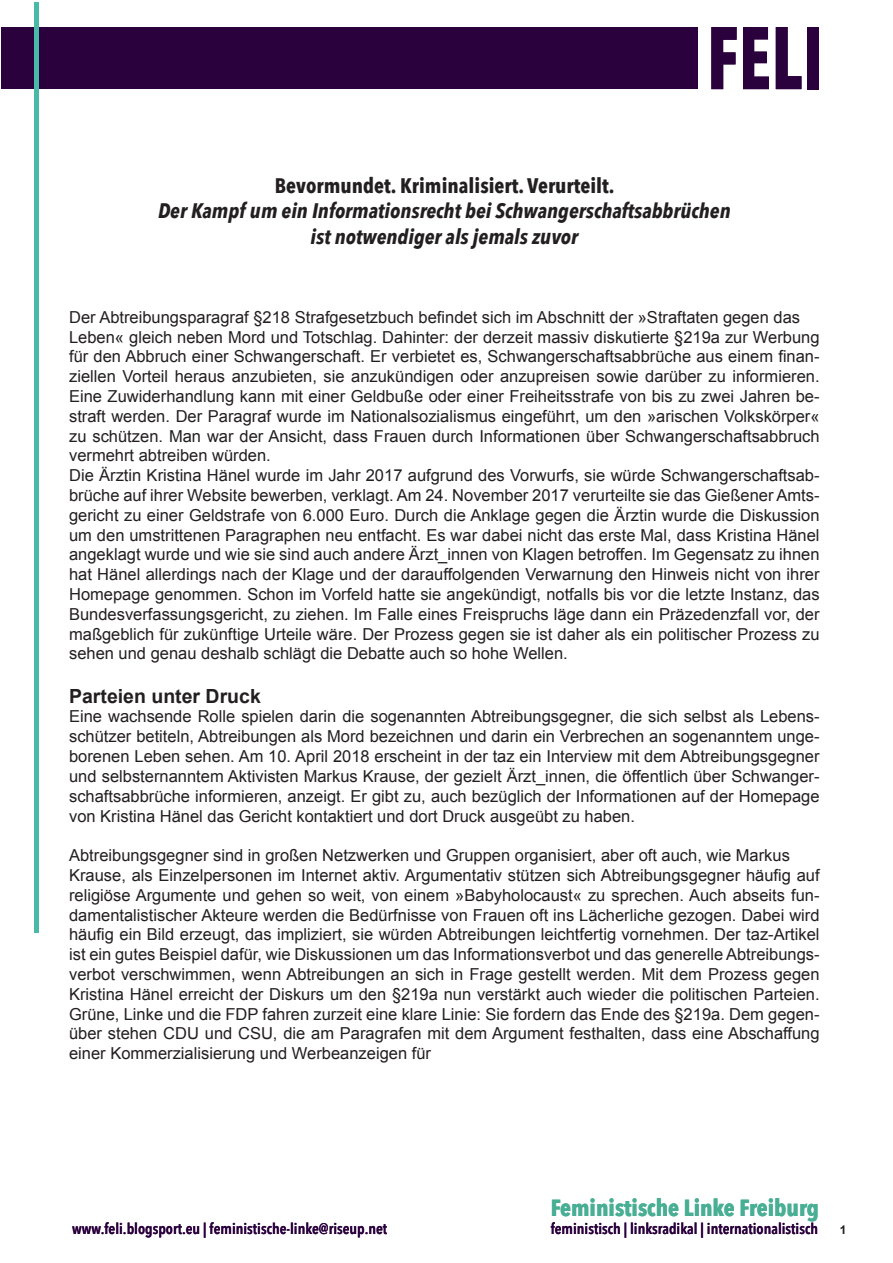
<style>
.page{position:relative;width:893px;height:1263px;background:#fff}
.page>*{position:absolute;margin:0;border:0;box-sizing:border-box;transform-origin:0 0}
.t1{font:700 87.75px "Avenir Next Condensed";color:#2a003d;scale:.83 1}
.t2{font:700 23.25px "Avenir Next Condensed";color:#48af95}
.t3{font:italic 700 21px "Avenir Next Condensed";color:#231f20}
.t4{font:700 21px "Avenir Next Condensed";color:#231f20}
.t5{font:700 19.5px "Arial";color:#231f20}
.t6{font:16.5px/19.8px "Arial";color:#231f20;text-align:justify}
.t7{font:600 15.15px "Avenir Next Condensed";color:#2a003d}
.t8{font:700 12px "Arial";color:#231f20}
</style>
<div class="page">
<div style="left:1px;top:27px;width:697px;height:62px;background:#2a003d"></div>
<hr style="left:34px;top:2px;width:4px;height:930px;background:#49baa7">
<p class="t1" style="left:707px;top:5px;width:142px">FELI</p>
<p class="t4" style="left:275px;top:173px;width:341px">Bevormundet. Kriminalisiert. Verurteilt.</p>
<p class="t3" style="left:158px;top:198px;width:574px">Der Kampf um ein Informationsrecht bei Schwangerschaftsabbrüchen</p>
<p class="t3" style="left:311px;top:223px;width:269px">ist notwendiger als jemals zuvor</p>
<p class="t6" style="left:69px;top:307px;width:733px">Der Abtreibungsparagraf §218 Strafgesetzbuch befindet sich im Abschnitt der »Straftaten gegen das</p>
<p class="t6" style="left:69px;top:327px;width:752px">Leben« gleich neben Mord und Totschlag. Dahinter: der derzeit massiv diskutierte §219a zur Werbung für den Abbruch einer Schwangerschaft. Er verbietet es, Schwangerschaftsabbrüche aus einem finan&shy;ziellen Vorteil heraus anzubieten, sie anzukündigen oder anzupreisen sowie darüber zu informieren.<br>Eine Zuwiderhandlung kann mit einer Geldbuße oder einer Freiheitsstrafe von bis zu zwei Jahren be&shy;straft werden. Der Paragraf wurde im Nationalsozialismus eingeführt, um den »arischen Volkskörper« zu schützen. Man war der Ansicht, dass Frauen durch Informationen über Schwangerschaftsabbruch vermehrt abtreiben würden.</p>
<p class="t6" style="left:69px;top:466px;width:752px">Die Ärztin Kristina Hänel wurde im Jahr 2017 aufgrund des Vorwurfs, sie würde Schwangerschaftsab&shy;brüche auf ihrer Website bewerben, verklagt. Am 24. November 2017 verurteilte sie das Gießener Amts&shy;gericht zu einer Geldstrafe von 6.000 Euro. Durch die Anklage gegen die Ärztin wurde die Diskussion um den umstrittenen Paragraphen neu entfacht. Es war dabei nicht das erste Mal, dass Kristina Hänel angeklagt wurde und wie sie sind auch andere Ärzt_innen von Klagen betroffen. Im Gegensatz zu ihnen hat Hänel allerdings nach der Klage und der darauffolgenden Verwarnung den Hinweis nicht von ihrer Homepage genommen. Schon im Vorfeld hatte sie angekündigt, notfalls bis vor die letzte Instanz, das Bundesverfassungsgericht, zu ziehen. Im Falle eines Freispruchs läge dann ein Präzedenzfall vor, der maßgeblich für zukünftige Urteile wäre. Der Prozess gegen sie ist daher als ein politischer Prozess zu sehen und genau deshalb schlägt die Debatte auch so hohe Wellen.</p>
<p class="t5" style="left:69px;top:683px;width:193px">Parteien unter Druck</p>
<p class="t6" style="left:69px;top:707px;width:752px">Eine wachsende Rolle spielen darin die sogenannten Abtreibungsgegner, die sich selbst als Lebens&shy;schützer betiteln, Abtreibungen als Mord bezeichnen und darin ein Verbrechen an sogenanntem unge&shy;borenen Leben sehen. Am 10. April 2018 erscheint in der taz ein Interview mit dem Abtreibungsgegner und selbsternanntem Aktivisten Markus Krause, der gezielt Ärzt_innen, die öffentlich über Schwanger&shy;schaftsabbrüche informieren, anzeigt. Er gibt zu, auch bezüglich der Informationen auf der Homepage von Kristina Hänel das Gericht kontaktiert und dort Druck ausgeübt zu haben.</p>
<p class="t6" style="left:69px;top:845px;width:722px">Abtreibungsgegner sind in großen Netzwerken und Gruppen organisiert, aber oft auch, wie Markus</p>
<p class="t6" style="left:69px;top:865px;width:752px">Krause, als Einzelpersonen im Internet aktiv. Argumentativ stützen sich Abtreibungsgegner häufig auf religiöse Argumente und gehen so weit, von einem »Babyholocaust« zu sprechen. Auch abseits fun&shy;damentalistischer Akteure werden die Bedürfnisse von Frauen oft ins Lächerliche gezogen. Dabei wird häufig ein Bild erzeugt, das impliziert, sie würden Abtreibungen leichtfertig vornehmen. Der taz-Artikel ist ein gutes Beispiel dafür, wie Diskussionen um das Informationsverbot und das generelle Abtreibungs&shy;verbot verschwimmen, wenn Abtreibungen an sich in Frage gestellt werden. Mit dem Prozess gegen Kristina Hänel erreicht der Diskurs um den §219a nun verstärkt auch wieder die politischen Parteien.<br>Grüne, Linke und die FDP fahren zurzeit eine klare Linie: Sie fordern das Ende des §219a. Dem gegen&shy;über stehen CDU und CSU, die am Paragrafen mit dem Argument festhalten, dass eine Abschaffung einer Kommerzialisierung und Werbeanzeigen für</p>
<p class="t7" style="left:72px;top:1216px;width:316px">www.feli.blogsport.eu | feministische-linke@riseup.net</p>
<p class="t2" style="left:551px;top:1193px;width:270px">Feministische Linke Freiburg</p>
<p class="t7" style="left:551px;top:1216px;width:269px">feministisch | linksradikal | internationalistisch</p>
<p class="t8" style="left:840px;top:1222px;width:8px">1</p>
</div>
